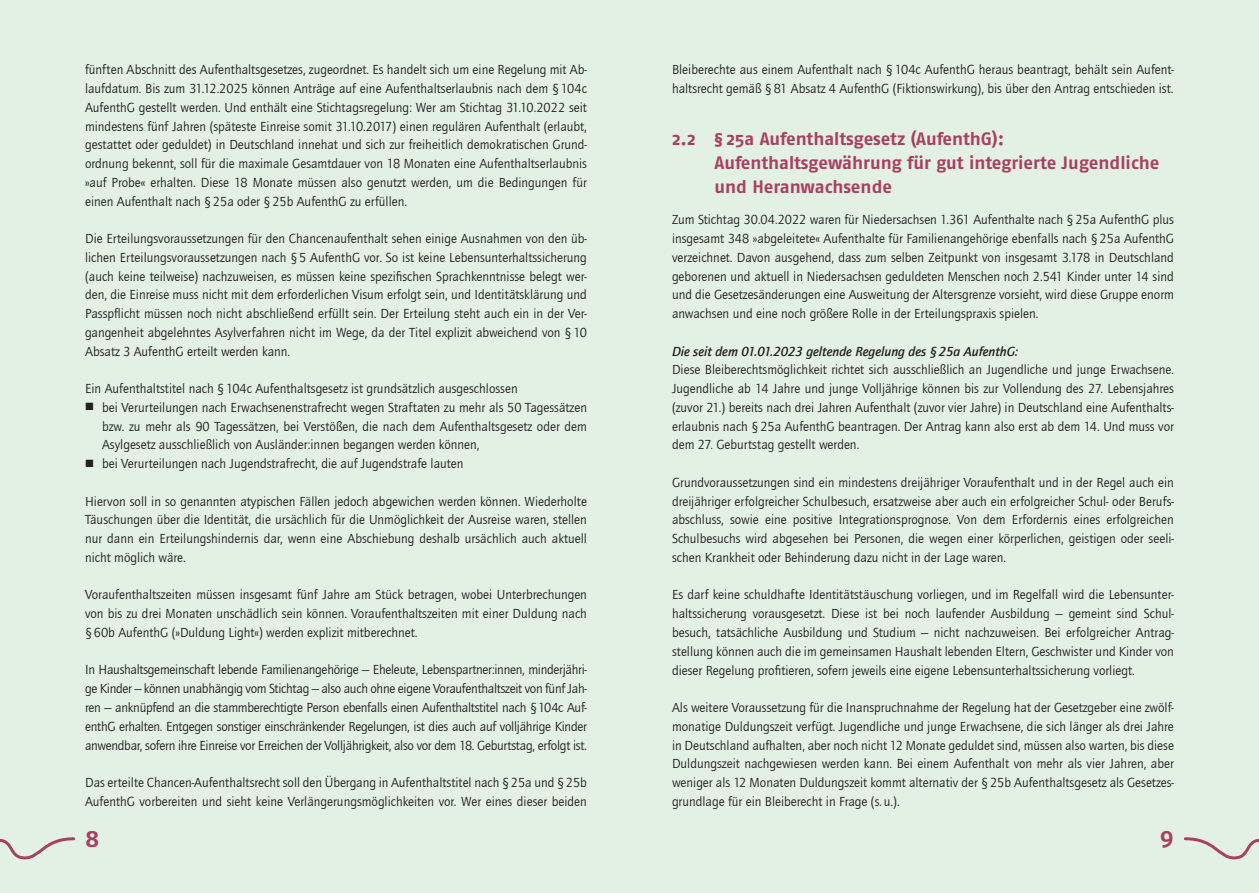
<style>
.page{position:relative;width:1259px;height:893px;background:#fff}
.page>*{position:absolute;margin:0;border:0;box-sizing:border-box;transform-origin:0 0}
.t1{font:700 24px "Fago No Lf";color:#a84161}
.t2{font:700 18px/24px "Fago OT";letter-spacing:-.005em;color:#a84161}
.t3{font:13.5px/18.8px "ITC Quay Sans Com";color:#231f20;text-align:justify}
.t4{font:italic 500 13.5px "ITC Quay Sans Com";color:#231f20}
</style>
<div class="page">
<div style="left:0;top:0;width:629px;height:893px;background:#e3f1e5"></div>
<div style="left:629px;top:0;width:630px;height:893px;background:#e3f1e5"></div>
<svg style="left:0;top:837px;width:76px;height:23px"></svg>
<svg style="left:1183px;top:837px;width:76px;height:23px"></svg>
<p class="t3" style="left:85px;top:60px;width:503px">fünften Abschnitt des Aufenthaltsgesetzes, zugeordnet. Es handelt sich um eine Regelung mit Ab&shy;laufdatum. Bis zum 31.12.2025 können Anträge auf eine Aufenthaltserlaubnis nach dem §104c AufenthG gestellt werden. Und enthält eine Stichtagsregelung: Wer am Stichtag 31.10.2022 seit mindestens fünf Jahren (späteste Einreise somit 31.10.2017) einen regulären Aufenthalt (erlaubt, gestattet oder geduldet) in Deutschland innehat und sich zur freiheitlich demokratischen Grund&shy;ordnung bekennt, soll für die maximale Gesamtdauer von 18 Monaten eine Aufenthaltserlaubnis »auf Probe« erhalten. Diese 18 Monate müssen also genutzt werden, um die Bedingungen für einen Aufenthalt nach §25a oder §25b AufenthG zu erfüllen.</p>
<p class="t3" style="left:85px;top:229px;width:503px">Die Erteilungsvoraussetzungen für den Chancenaufenthalt sehen einige Ausnahmen von den üb&shy;lichen Erteilungsvoraussetzungen nach §5 AufenthG vor. So ist keine Lebensunterhaltssicherung (auch keine teilweise) nachzuweisen, es müssen keine spezifischen Sprachkenntnisse belegt wer&shy;den, die Einreise muss nicht mit dem erforderlichen Visum erfolgt sein, und Identitätsklärung und Passpflicht müssen noch nicht abschließend erfüllt sein. Der Erteilung steht auch ein in der Ver&shy;gangenheit abgelehntes Asylverfahren nicht im Wege, da der Titel explizit abweichend von §10<br>Absatz 3 AufenthG erteilt werden kann.</p>
<p class="t3" style="left:102px;top:379px;width:486px;text-align:left;text-indent:-17px">Ein Aufenthaltstitel nach §104c Aufenthaltsgesetz ist grundsätzlich ausgeschlossen<br>bei Verurteilungen nach Erwachsenenstrafrecht wegen Straftaten zu mehr als 50 Tagessätzen bzw. zu mehr als 90 Tagessätzen, bei Verstößen, die nach dem Aufenthaltsgesetz oder dem Asylgesetz ausschließlich von Ausländer:innen begangen werden können,<br>bei Verurteilungen nach Jugendstrafrecht, die auf Jugendstrafe lauten</p>
<p class="t3" style="left:85px;top:492px;width:503px">Hiervon soll in so genannten atypischen Fällen jedoch abgewichen werden können. Wiederholte Täuschungen über die Identität, die ursächlich für die Unmöglichkeit der Ausreise waren, stellen nur dann ein Erteilungshindernis dar, wenn eine Abschiebung deshalb ursächlich auch aktuell nicht möglich wäre.</p>
<p class="t3" style="left:85px;top:585px;width:503px">Voraufenthaltszeiten müssen insgesamt fünf Jahre am Stück betragen, wobei Unterbrechungen von bis zu drei Monaten unschädlich sein können. Voraufenthaltszeiten mit einer Duldung nach §60b AufenthG (»Duldung Light«) werden explizit mitberechnet.</p>
<p class="t3" style="left:85px;top:660px;width:503px">In Haushaltsgemeinschaft lebende Familienangehörige – Eheleute, Lebenspartner:innen, minderjähri&shy;ge Kinder – können unabhängig vom Stichtag – also auch ohne eigene Voraufenthaltszeit von fünf Jah&shy;ren – anknüpfend an die stammberechtigte Person ebenfalls einen Aufenthaltstitel nach §104c Auf&shy;enthG erhalten. Entgegen sonstiger einschränkender Regelungen, ist dies auch auf volljährige Kinder anwendbar, sofern ihre Einreise vor Erreichen der Volljährigkeit, also vor dem 18. Geburtstag, erfolgt ist.</p>
<p class="t3" style="left:85px;top:773px;width:503px">Das erteilte Chancen-Aufenthaltsrecht soll den Übergang in Aufenthaltstitel nach §25a und §25b<br>AufenthG vorbereiten und sieht keine Verlängerungsmöglichkeiten vor. Wer eines dieser beiden</p>
<p class="t3" style="left:672px;top:60px;width:503px">Bleiberechte aus einem Aufenthalt nach §104c AufenthG heraus beantragt, behält sein Aufent&shy;haltsrecht gemäß §81 Absatz 4 AufenthG (Fiktionswirkung), bis über den Antrag entschieden ist.</p>
<h2 class="t2" style="left:714px;top:127px;width:446px;text-indent:-43px">2.2 § 25a Aufenthaltsgesetz (AufenthG):<br>Aufenthaltsgewährung für gut integrierte Jugendliche und Heranwachsende</h2>
<p class="t3" style="left:672px;top:210px;width:503px">Zum Stichtag 30.04.2022 waren für Niedersachsen 1.361 Aufenthalte nach §25a AufenthG plus insgesamt 348 »abgeleitete« Aufenthalte für Familienangehörige ebenfalls nach §25a AufenthG verzeichnet. Davon ausgehend, dass zum selben Zeitpunkt von insgesamt 3.178 in Deutschland geborenen und aktuell in Niedersachsen geduldeten Menschen noch 2.541 Kinder unter 14 sind und die Gesetzesänderungen eine Ausweitung der Altersgrenze vorsieht, wird diese Gruppe enorm anwachsen und eine noch größere Rolle in der Erteilungspraxis spielen.</p>
<p class="t4" style="left:672px;top:343px;width:347px">Die seit dem 01.01.2023 geltende Regelung des §25a AufenthG:</p>
<p class="t3" style="left:672px;top:360px;width:503px">Diese Bleiberechtsmöglichkeit richtet sich ausschließlich an Jugendliche und junge Erwachsene.<br>Jugendliche ab 14 Jahre und junge Volljährige können bis zur Vollendung des 27. Lebensjahres (zuvor 21.) bereits nach drei Jahren Aufenthalt (zuvor vier Jahre) in Deutschland eine Aufenthalts&shy;erlaubnis nach §25a AufenthG beantragen. Der Antrag kann also erst ab dem 14. Und muss vor dem 27. Geburtstag gestellt werden.</p>
<p class="t3" style="left:672px;top:473px;width:503px">Grundvoraussetzungen sind ein mindestens dreijähriger Voraufenthalt und in der Regel auch ein dreijähriger erfolgreicher Schulbesuch, ersatzweise aber auch ein erfolgreicher Schul- oder Berufs&shy;abschluss, sowie eine positive Integrationsprognose. Von dem Erfordernis eines erfolgreichen Schulbesuchs wird abgesehen bei Personen, die wegen einer körperlichen, geistigen oder seeli&shy;schen Krankheit oder Behinderung dazu nicht in der Lage waren.</p>
<p class="t3" style="left:672px;top:585px;width:503px">Es darf keine schuldhafte Identitätstäuschung vorliegen, und im Regelfall wird die Lebensunter&shy;haltssicherung vorausgesetzt. Diese ist bei noch laufender Ausbildung – gemeint sind Schul&shy;besuch, tatsächliche Ausbildung und Studium – nicht nachzuweisen. Bei erfolgreicher Antrag&shy;stellung können auch die im gemeinsamen Haushalt lebenden Eltern, Geschwister und Kinder von dieser Regelung profitieren, sofern jeweils eine eigene Lebensunterhaltssicherung vorliegt.</p>
<p class="t3" style="left:672px;top:698px;width:503px">Als weitere Voraussetzung für die Inanspruchnahme der Regelung hat der Gesetzgeber eine zwölf&shy;monatige Duldungszeit verfügt. Jugendliche und junge Erwachsene, die sich länger als drei Jahre in Deutschland aufhalten, aber noch nicht 12 Monate geduldet sind, müssen also warten, bis diese Duldungszeit nachgewiesen werden kann. Bei einem Aufenthalt von mehr als vier Jahren, aber weniger als 12 Monaten Duldungszeit kommt alternativ der §25b Aufenthaltsgesetz als Gesetzes&shy;grundlage für ein Bleiberecht in Frage (s. u.).</p>
<h1 class="t1" style="left:85px;top:825px;width:16px">8</h1>
<h1 class="t1" style="left:1160px;top:825px;width:15px">9</h1>
</div>
